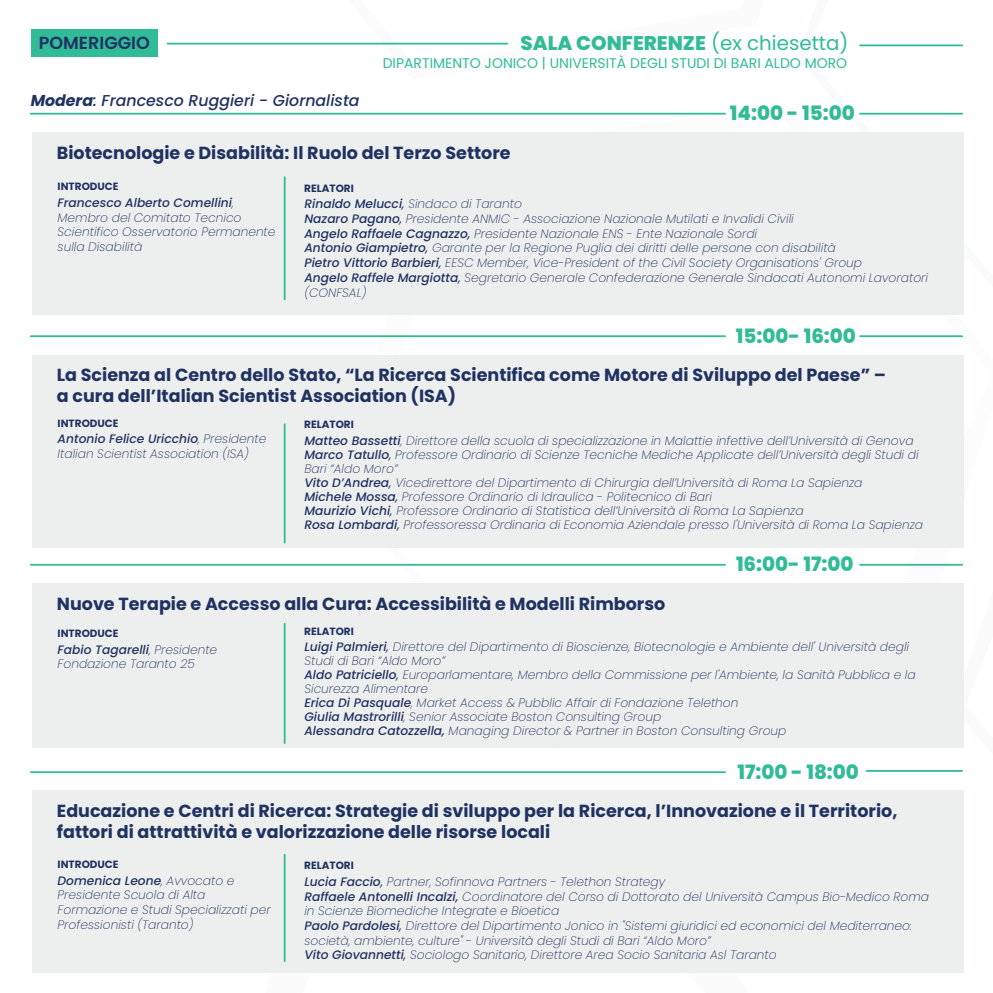
<style>
.page{position:relative;width:993px;height:993px;background:#fff}
.page>*{position:absolute;margin:0;border:0;box-sizing:border-box;transform-origin:0 0}
.t1{font:800 19.78px "Poppins";color:#31bb97}
.t2{font:700 17.5px/21px "Poppins";color:#203262}
.t3{font:600 17.5px "Poppins";color:#203262}
.t4{font:italic 500 15.75px "Poppins";color:#203262}
.t5{font:14px "Poppins";color:#31bb97}
.t6{font:italic 200 12.25px/14.7px "Poppins";color:#203262}
.t7{font:700 10.5px "Poppins";color:#203262}
.s1{font-weight:700}
.s2{font-weight:400}
.s3{font-weight:500}
</style>
<div class="page">
<svg style="left:952px;top:770px;width:12px;height:191px"></svg>
<svg style="left:336px;top:112px;width:628px;height:636px"></svg>
<svg style="left:187px;top:42px;width:679px;height:5px"></svg>
<svg style="left:187px;top:972px;width:679px;height:1px"></svg>
<hr style="left:167px;top:43px;width:340px;height:2px;background:#31bb97">
<hr style="left:859px;top:44px;width:102px;height:2px;background:#31bb97">
<div style="left:31px;top:30px;width:127px;height:27px;background:#31bb97"></div>
<hr style="left:859px;top:113px;width:102px;height:1px;background:#31bb97">
<hr style="left:31px;top:113px;width:693px;height:1px;background:#31bb97">
<hr style="left:859px;top:335px;width:102px;height:2px;background:#31bb97">
<hr style="left:31px;top:335px;width:693px;height:2px;background:#31bb97">
<hr style="left:859px;top:563px;width:102px;height:2px;background:#31bb97">
<hr style="left:866px;top:769px;width:95px;height:2px;background:#31bb97">
<hr style="left:31px;top:563px;width:693px;height:2px;background:#31bb97">
<hr style="left:31px;top:771px;width:693px;height:1px;background:#31bb97">
<div style="left:32px;top:132px;width:931px;height:182px;background:#edefee"></div>
<hr style="left:284px;top:177px;width:1px;height:122px;background:#31bb97">
<div style="left:32px;top:355px;width:931px;height:192px;background:#edefee"></div>
<hr style="left:284px;top:424px;width:1px;height:118px;background:#31bb97">
<div style="left:32px;top:583px;width:931px;height:165px;background:#edefee"></div>
<hr style="left:284px;top:623px;width:1px;height:120px;background:#31bb97">
<div style="left:32px;top:790px;width:931px;height:182px;background:#edefee"></div>
<hr style="left:284px;top:854px;width:1px;height:106px;background:#31bb97">
<h2 class="t3" style="left:39px;top:33px;width:112px">POMERIGGIO</h2>
<p class="t4" style="left:31px;top:91px;width:330px"><span class="s1">Modera</span>: Francesco Ruggieri - Giornalista</p>
<h1 class="t1" style="left:520px;top:32px;width:329px">SALA CONFERENZE <span class="s2">(ex chiesetta)</span></h1>
<p class="t5" style="left:382px;top:55px;width:466px">DIPARTIMENTO JONICO | UNIVERSITÀ DEGLI STUDI DI BARI ALDO MORO</p>
<h1 class="t1" style="left:729px;top:102px;width:126px">14:00 - 15:00</h1>
<h2 class="t2" style="left:57px;top:142px;width:455px">Biotecnologie e Disabilità: Il Ruolo del Terzo Settore</h2>
<p class="t7" style="left:304px;top:182px;width:51px">RELATORI</p>
<p class="t6" style="left:304px;top:197px;width:625px"><span class="s3">Rinaldo Melucci</span><span class="s2">,</span> Sindaco di Taranto<br><span class="s3">Nazaro Pagano</span><span class="s2">,</span> Presidente ANMIC - Associazione Nazionale Mutilati e Invalidi Civili<br><span class="s3">Angelo Raffaele Cagnazzo,</span> Presidente Nazionale ENS - Ente Nazionale Sordi<br><span class="s3">Antonio Giampietro</span><span class="s2">,</span> Garante per la Regione Puglia dei diritti delle persone con disabilità<br><span class="s3">Pietro Vittorio Barbieri</span><span class="s2">,</span> EESC Member, Vice-President of the Civil Society Organisations' Group<br><span class="s3">Angelo Raffele Margiotta</span><span class="s2">,</span> Segretario Generale Confederazione Generale Sindacati Autonomi Lavoratori (CONFSAL)</p>
<p class="t7" style="left:58px;top:180px;width:63px">INTRODUCE</p>
<p class="t6" style="left:58px;top:195px;width:219px"><span class="s3">Francesco Alberto Comellini</span>,<br>Membro del Comitato Tecnico<br>Scientifico Osservatorio Permanente sulla Disabilità</p>
<h1 class="t1" style="left:735px;top:324px;width:121px">15:00- 16:00</h1>
<h2 class="t2" style="left:57px;top:364px;width:830px">La Scienza al Centro dello Stato, “La Ricerca Scientifica come Motore di Sviluppo del Paese” – a cura dell’Italian Scientist Association (ISA)</h2>
<p class="t7" style="left:304px;top:418px;width:51px">RELATORI</p>
<p class="t6" style="left:304px;top:433px;width:620px;line-height:14px"><span class="s3">Matteo Bassetti</span>, Direttore della scuola di specializzazione in Malattie infettive dell’Università di Genova <span class="s3">Marco Tatullo</span><span class="s2">,</span> Professore Ordinario di Scienze Tecniche Mediche Applicate dell’Università degli Studi di Bari “Aldo Moro”<br><span class="s3">Vito D’Andrea</span><span class="s2">,</span> Vicedirettore del Dipartimento di Chirurgia dell’Università di Roma La Sapienza<br><span class="s3">Michele Mossa</span><span class="s2">,</span> Professore Ordinario di Idraulica - Politecnico di Bari<br><span class="s3">Maurizio Vichi</span><span class="s2">,</span> Professore Ordinario di Statistica dell’Università di Roma La Sapienza<br><span class="s3">Rosa Lombardi</span><span class="s2">,</span> Professoressa Ordinaria di Economia Aziendale presso l'Università di Roma La Sapienza</p>
<p class="t7" style="left:58px;top:417px;width:63px">INTRODUCE</p>
<p class="t6" style="left:58px;top:432px;width:210px"><span class="s3">Antonio Felice Uricchio</span>, Presidente<br>Italian Scientist Association (ISA)</p>
<h1 class="t1" style="left:735px;top:553px;width:119px">16:00- 17:00</h1>
<h2 class="t2" style="left:57px;top:593px;width:610px">Nuove Terapie e Accesso alla Cura: Accessibilità e Modelli Rimborso</h2>
<p class="t7" style="left:304px;top:624px;width:51px">RELATORI</p>
<p class="t6" style="left:304px;top:640px;width:612px;line-height:14px"><span class="s3">Luigi Palmieri</span><span class="s2">,</span> Direttore del Dipartimento di Bioscienze, Biotecnologie e Ambiente dell' Università degli Studi di Bari “Aldo Moro”<br><span class="s3">Aldo Patriciello</span><span class="s2">,</span> Europarlamentare, Membro della Commissione per l'Ambiente, la Sanità Pubblica e la Sicurezza Alimentare<br><span class="s3">Erica Di Pasquale</span>, Market Access &amp; Pubblic Affair di Fondazione Telethon<br><span class="s3">Giulia Mastrorilli</span>, Senior Associate Boston Consulting Group<br><span class="s3">Alessandra Catozzella,</span> Managing Director &amp; Partner in Boston Consulting Group</p>
<p class="t7" style="left:58px;top:626px;width:63px">INTRODUCE</p>
<p class="t6" style="left:58px;top:641px;width:161px"><span class="s3">Fabio Tagarelli</span>, Presidente<br>Fondazione Taranto 25</p>
<h1 class="t1" style="left:737px;top:760px;width:123px">17:00 - 18:00</h1>
<h2 class="t2" style="left:57px;top:800px;width:841px">Educazione e Centri di Ricerca: Strategie di sviluppo per la Ricerca, l’Innovazione e il Territorio, fattori di attrattività e valorizzazione delle risorse locali</h2>
<p class="t7" style="left:304px;top:859px;width:51px">RELATORI</p>
<p class="t6" style="left:304px;top:874px;width:626px"><span class="s3">Lucia Faccio</span><span class="s2">,</span> Partner, Sofinnova Partners - Telethon Strategy<br><span class="s3">Raffaele Antonelli Incalzi,</span> Coordinatore del Corso di Dottorato del Università Campus Bio-Medico Roma in Scienze Biomediche Integrate e Bioetica<br><span class="s3">Paolo Pardolesi</span><span class="s2">,</span> Direttore del Dipartimento Jonico in "Sistemi giuridici ed economici del Mediterraneo: società, ambiente, culture" - Università degli Studi di Bari “Aldo Moro”<br><span class="s3">Vito Giovannetti</span><span class="s2">,</span> Sociologo Sanitario, Direttore Area Socio Sanitaria Asl Taranto</p>
<p class="t7" style="left:58px;top:857px;width:63px">INTRODUCE</p>
<p class="t6" style="left:58px;top:872px;width:214px"><span class="s3">Domenica Leone</span>, Avvocato e<br>Presidente Scuola di Alta<br>Formazione e Studi Specializzati per<br>Professionisti (Taranto)</p>
</div>
